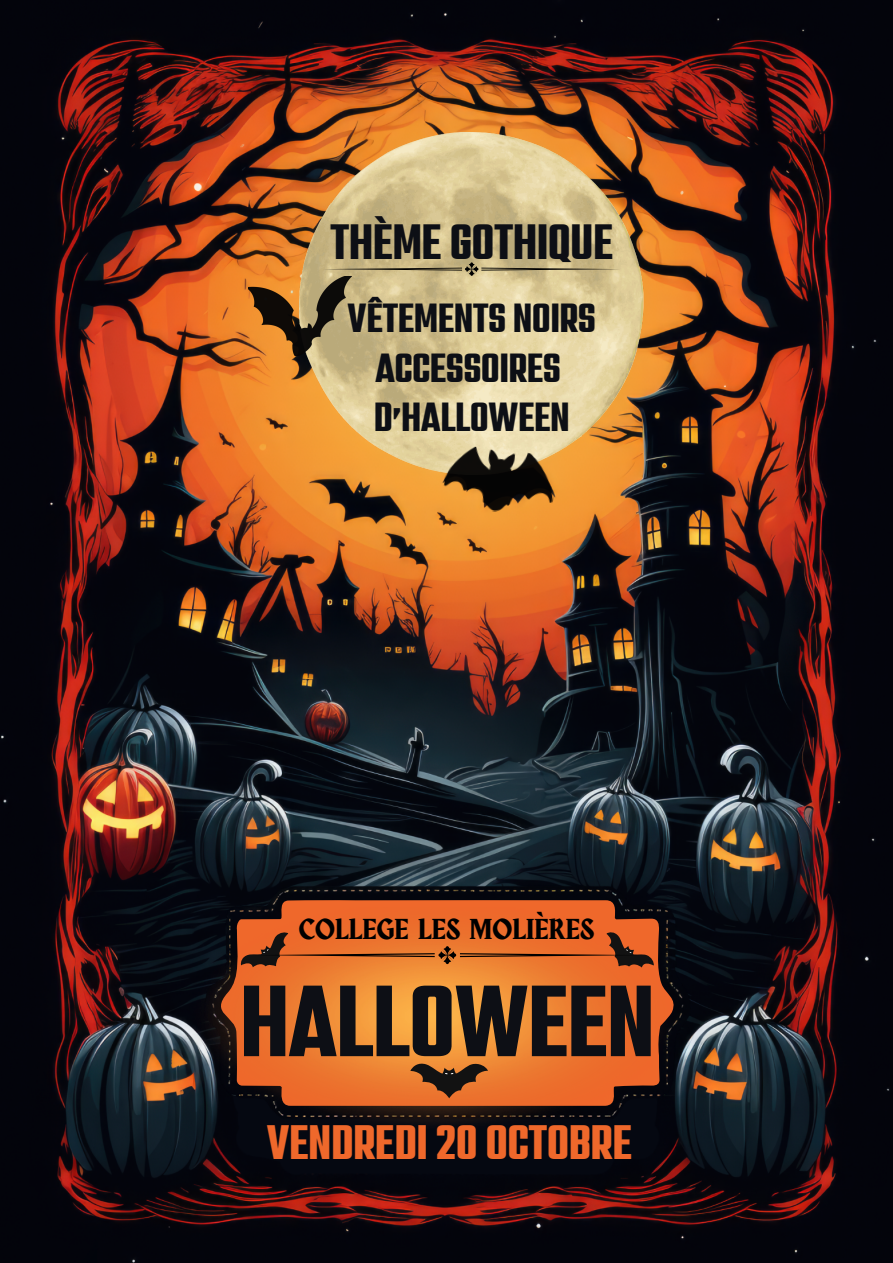
<style>
.page{position:relative;width:893px;height:1263px;background:#fff}
.page>*{position:absolute;margin:0;border:0;box-sizing:border-box;transform-origin:0 0}
.t1{font:87.9px "Kief Tek Bold Tall";color:#0d0f15}
.t2{font:43.5px "Kief Tek Bold Tall";color:#0d0f15}
.t3{font:42.45px "Kief Tek Bold Tall";color:#ef682b}
.t4{font:35.7px "Kief Tek Bold Tall";color:#0d0f15}
.t5{font:700 29.1px "Obra Letra";color:#000}
</style>
<div class="page">
<img style="left:0;top:0;width:893px;height:1263px">
<img style="left:187px;top:867px;width:539px;height:6px">
<img style="left:127px;top:873px;width:639px;height:290px">
<svg style="left:237px;top:928px;width:420px;height:54px;background:#d86c2c"></svg>
<img style="left:300px;top:133px;width:343px;height:341px">
<img style="left:248px;top:276px;width:103px;height:80px">
<img style="left:441px;top:443px;width:117px;height:76px">
<svg style="left:323px;top:262px;width:298px;height:14px;background:#b9a97b"></svg>
<svg style="left:410px;top:1062px;width:78px;height:36px;background:#905025"></svg>
<p class="t2" style="left:330px;top:226px;width:284px">THÈME GOTHIQUE</p>
<p class="t4" style="left:348px;top:305px;width:249px">VÊTEMENTS NOIRS</p>
<p class="t4" style="left:375px;top:355px;width:187px">ACCESSOIRES</p>
<p class="t4" style="left:374px;top:404px;width:197px">D’HALLOWEEN</p>
<p class="t5" style="left:299px;top:917px;width:297px">COLLEGE LES MOLIÈRES</p>
<p class="t1" style="left:240px;top:990px;width:415px">HALLOWEEN</p>
<p class="t3" style="left:267px;top:1127px;width:366px">VENDREDI 20 OCTOBRE</p>
</div>
